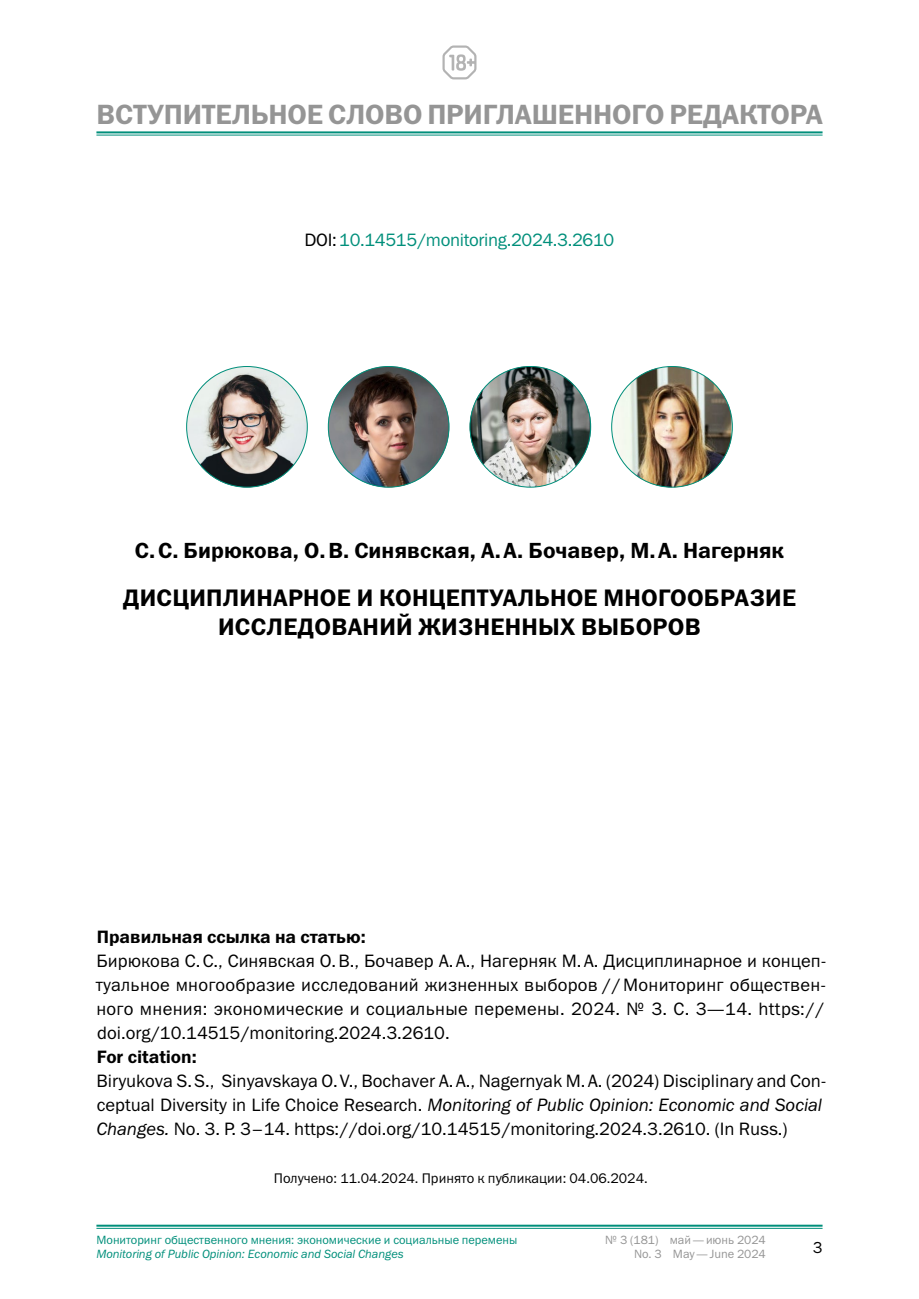
<style>
.page{position:relative;width:919px;height:1299px;background:#fff}
.page>*{position:absolute;margin:0;border:0;box-sizing:border-box;transform-origin:0 0}
.Rubrika_first{font:600 28px "Franklin Gothic ITC";letter-spacing:-.005em;color:#959595}
.Article_title{font:600 24px/28.8px "Franklin Gothic ITC";letter-spacing:.01em;color:#000;text-align:center}
.Author_Name{font:600 22px "Franklin Gothic ITC";color:#000}
.Links{font:18px/24px "Franklin Gothic ITC";color:#000;text-align:justify}
.Links-2{font:600 18px "Franklin Gothic ITC";color:#000}
.DOI___YDK{font:18px "Franklin Gothic ITC";letter-spacing:-.02em;color:#008f7b}
.t1{font:16px "Franklin Gothic ITC";color:#000}
.daty{font:14px "Franklin Gothic ITC";color:#000}
.t2{font:12px "Franklin Gothic ITC";color:#008f7b}
.t3{font:italic 12px "Franklin Gothic ITC";color:#008f7b}
.t4{font:12px "Franklin Gothic ITC";color:#959595}
.s1{color:#000}
.s2{font-style:italic}
</style>
<div class="page">
<hr style="left:96px;top:1224px;width:726px;height:2px;background:#008f7b">
<hr style="left:96px;top:1227px;width:726px;height:1px;background:#008f7b">
<svg style="left:442px;top:45px;width:34px;height:34px"></svg>
<hr style="left:96px;top:131px;width:726px;height:2px;background:#008f7b">
<hr style="left:96px;top:135px;width:726px;height:1px;background:#008f7b">
<img style="left:328px;top:366px;width:121px;height:121px;border-radius:61px">
<img style="left:469px;top:366px;width:122px;height:121px;border-radius:61px">
<img style="left:186px;top:366px;width:121px;height:121px;border-radius:61px">
<img style="left:611px;top:366px;width:121px;height:121px;border-radius:61px">
<p class="Rubrika_first" style="left:97px;top:98px;width:728px">ВСТУПИТЕЛЬНОЕ СЛОВО ПРИГЛАШЕННОГО РЕДАКТОРА</p>
<p class="DOI___YDK" style="left:304px;top:229px;width:311px"><span class="s1">DOI:</span> 10.14515/monitoring.2024.3.2610</p>
<p class="Author_Name" style="left:135px;top:537px;width:650px">С.С. Бирюкова, О.В. Синявская, А.А. Бочавер, М.А. Нагерняк</p>
<p class="Article_title" style="left:123px;top:584px;width:674px">ДИСЦИПЛИНАРНОЕ И КОНЦЕПТУАЛЬНОЕ МНОГООБРАЗИЕ<br>ИССЛЕДОВАНИЙ ЖИЗНЕННЫХ ВЫБОРОВ</p>
<p class="Links-2" style="left:97px;top:925px;width:270px">Правильная ссылка на статью:</p>
<p class="Links" style="left:96px;top:948px;width:732px">Бирюкова С.С., Синявская О.В., Бочавер А.А., Нагерняк М.А. Дисциплинарное и концеп&shy;туальное многообразие исследований жизненных выборов // Мониторинг обществен&shy;ного мнения: экономические и социальные перемены. 2024. № 3. С. 3—14. https:// doi.org/10.14515/monitoring.2024.3.2610.</p>
<p class="Links-2" style="left:97px;top:1045px;width:101px">For citation:</p>
<p class="Links" style="left:96px;top:1068px;width:731px;text-align:left">Biryukova S.S., Sinyavskaya O.V., Bochaver A.A., Nagernyak M.A. (2024) Disciplinary and Con&shy;ceptual Diversity in Life Choice Research. <span class="s2">Monitoring of Public Opinion: Economic and Social<br>Changes.</span> No. 3. P. 3–14. https://doi.org/10.14515/monitoring.2024.3.2610. (In Russ.)</p>
<p class="daty" style="left:274px;top:1169px;width:375px">Получено: 11.04.2024. Принято к публикации: 04.06.2024.</p>
<p class="t2" style="left:96px;top:1232px;width:422px">Мониторинг общественного мнения: экономические и социальные перемены</p>
<p class="t4" style="left:605px;top:1232px;width:162px">№ 3 (181) май—июнь 2024</p>
<p class="t3" style="left:96px;top:1247px;width:309px">Monitoring of Public Opinion: Economic and Social Changes</p>
<p class="t4" style="left:634px;top:1246px;width:133px">No. 3 May—June 2024</p>
<p class="t1" style="left:812px;top:1237px;width:11px">3</p>
</div>
